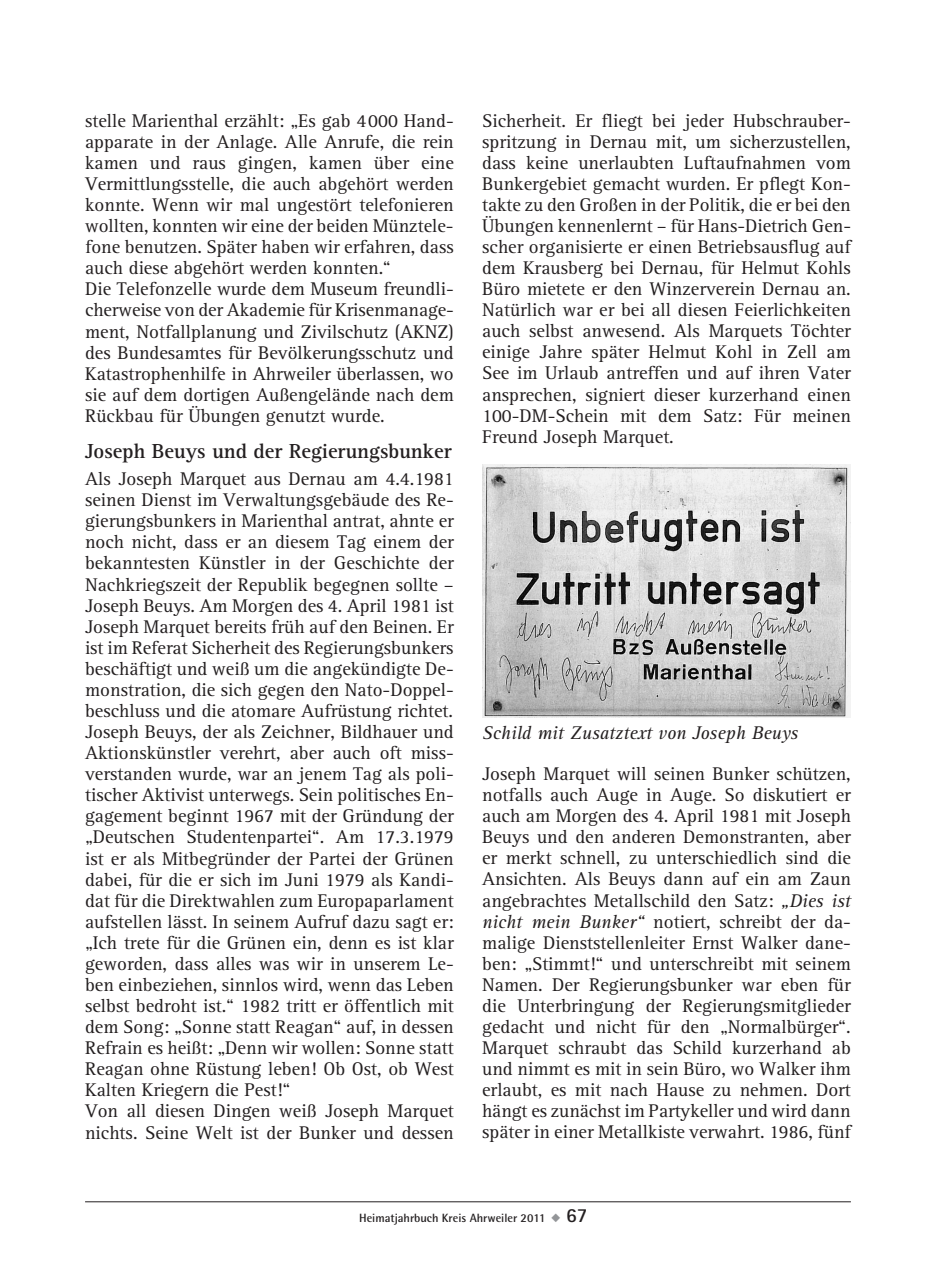
<style>
.page{position:relative;width:936px;height:1276px;background:#fff}
.page>*{position:absolute;margin:0;border:0;box-sizing:border-box;transform-origin:0 0}
.t1{font:700 21px "AT Rotis Serif";color:#231f20}
.t2{font:19px/21px "AT Rotis Serif";color:#231f20}
.t3{font:italic 19px "AT Rotis Serif";color:#231f20}
.t4{font:700 12px "Rotis Semi Sans";color:#231f20}
.s1{font-style:italic}
.s2{color:#939598}
.s3{font-family:"Rotis Sans Serif";font-size:20px}
</style>
<div class="page">
<hr style="left:85px;top:1201px;width:765px;height:1px;background:#231f20">
<img style="left:482px;top:464px;width:368px;height:253px">
<p class="t2" style="left:85px;top:111px;width:370px">stelle Marienthal erzählt: „Es gab 4000 Hand&shy;apparate in der Anlage. Alle Anrufe, die rein kamen und raus gingen, kamen über eine Vermittlungsstelle, die auch abgehört werden konnte. Wenn wir mal ungestört telefonieren wollten, konnten wir eine der beiden Münztele&shy;fone benutzen. Später haben wir erfahren, dass auch diese abgehört werden konnten.“<br>Die Telefonzelle wurde dem Museum freundli&shy;cherweise von der Akademie für Krisenmanage&shy;ment, Notfallplanung und Zivilschutz (AKNZ) des Bundesamtes für Bevölkerungsschutz und Katastrophenhilfe in Ahrweiler überlassen, wo sie auf dem dortigen Außengelände nach dem Rückbau für Übungen genutzt wurde.</p>
<p class="t1" style="left:85px;top:439px;width:368px">Joseph Beuys und der Regierungsbunker</p>
<p class="t2" style="left:85px;top:469px;width:370px">Als Joseph Marquet aus Dernau am 4.4.1981 seinen Dienst im Verwaltungsgebäude des Re&shy;gierungsbunkers in Marienthal antrat, ahnte er noch nicht, dass er an diesem Tag einem der bekanntesten Künstler in der Geschichte der Nachkriegszeit der Republik begegnen sollte – Joseph Beuys. Am Morgen des 4. April 1981 ist Joseph Marquet bereits früh auf den Beinen. Er ist im Referat Sicherheit des Regierungsbunkers beschäftigt und weiß um die angekündigte De&shy;monstration, die sich gegen den Nato-Doppel&shy;beschluss und die atomare Aufrüstung richtet.<br>Joseph Beuys, der als Zeichner, Bildhauer und Aktionskünstler verehrt, aber auch oft miss&shy;verstanden wurde, war an jenem Tag als poli&shy;tischer Aktivist unterwegs. Sein politisches En&shy;gagement beginnt 1967 mit der Gründung der „Deutschen Studentenpartei“. Am 17.3.1979 ist er als Mitbegründer der Partei der Grünen dabei, für die er sich im Juni 1979 als Kandi&shy;dat für die Direktwahlen zum Europaparlament aufstellen lässt. In seinem Aufruf dazu sagt er: „Ich trete für die Grünen ein, denn es ist klar geworden, dass alles was wir in unserem Le&shy;ben einbeziehen, sinnlos wird, wenn das Leben selbst bedroht ist.“ 1982 tritt er öffentlich mit dem Song: „Sonne statt Reagan“ auf, in dessen Refrain es heißt: „Denn wir wollen: Sonne statt Reagan ohne Rüstung leben! Ob Ost, ob West Kalten Kriegern die Pest!“<br>Von all diesen Dingen weiß Joseph Marquet nichts. Seine Welt ist der Bunker und dessen</p>
<p class="t2" style="left:482px;top:110px;width:370px;text-align:justify">Sicherheit. Er fliegt bei jeder Hubschrauber&shy;spritzung in Dernau mit, um sicherzustellen, dass keine unerlaubten Luftaufnahmen vom Bunkergebiet gemacht wurden. Er pflegt Kon&shy;takte zu den Großen in der Politik, die er bei den Übungen kennenlernt – für Hans-Dietrich Gen&shy;scher organisierte er einen Betriebsausflug auf dem Krausberg bei Dernau, für Helmut Kohls Büro mietete er den Winzerverein Dernau an.<br>Natürlich war er bei all diesen Feierlichkeiten auch selbst anwesend. Als Marquets Töchter einige Jahre später Helmut Kohl in Zell am See im Urlaub antreffen und auf ihren Vater ansprechen, signiert dieser kurzerhand einen 100-DM-Schein mit dem Satz: Für meinen Freund Joseph Marquet.</p>
<p class="t3" style="left:482px;top:722px;width:317px">Schild mit Zusatztext von Joseph Beuys</p>
<p class="t2" style="left:482px;top:764px;width:370px;text-align:justify">Joseph Marquet will seinen Bunker schützen, notfalls auch Auge in Auge. So diskutiert er auch am Morgen des 4. April 1981 mit Joseph Beuys und den anderen Demonstranten, aber er merkt schnell, zu unterschiedlich sind die Ansichten. Als Beuys dann auf ein am Zaun angebrachtes Metallschild den Satz: <span class="s1">„Dies ist nicht mein Bunker“</span> notiert, schreibt der da&shy;malige Dienststellenleiter Ernst Walker dane&shy;ben: „Stimmt!“ und unterschreibt mit seinem Namen. Der Regierungsbunker war eben für die Unterbringung der Regierungsmitglieder gedacht und nicht für den „Normalbürger“.<br>Marquet schraubt das Schild kurzerhand ab und nimmt es mit in sein Büro, wo Walker ihm erlaubt, es mit nach Hause zu nehmen. Dort hängt es zunächst im Partykeller und wird dann später in einer Metallkiste verwahrt. 1986, fünf</p>
<p class="t4" style="left:359px;top:1210px;width:230px">Heimatjahrbuch Kreis Ahrweiler 2011 <span class="s2">◆</span> <span class="s3">67</span></p>
</div>
